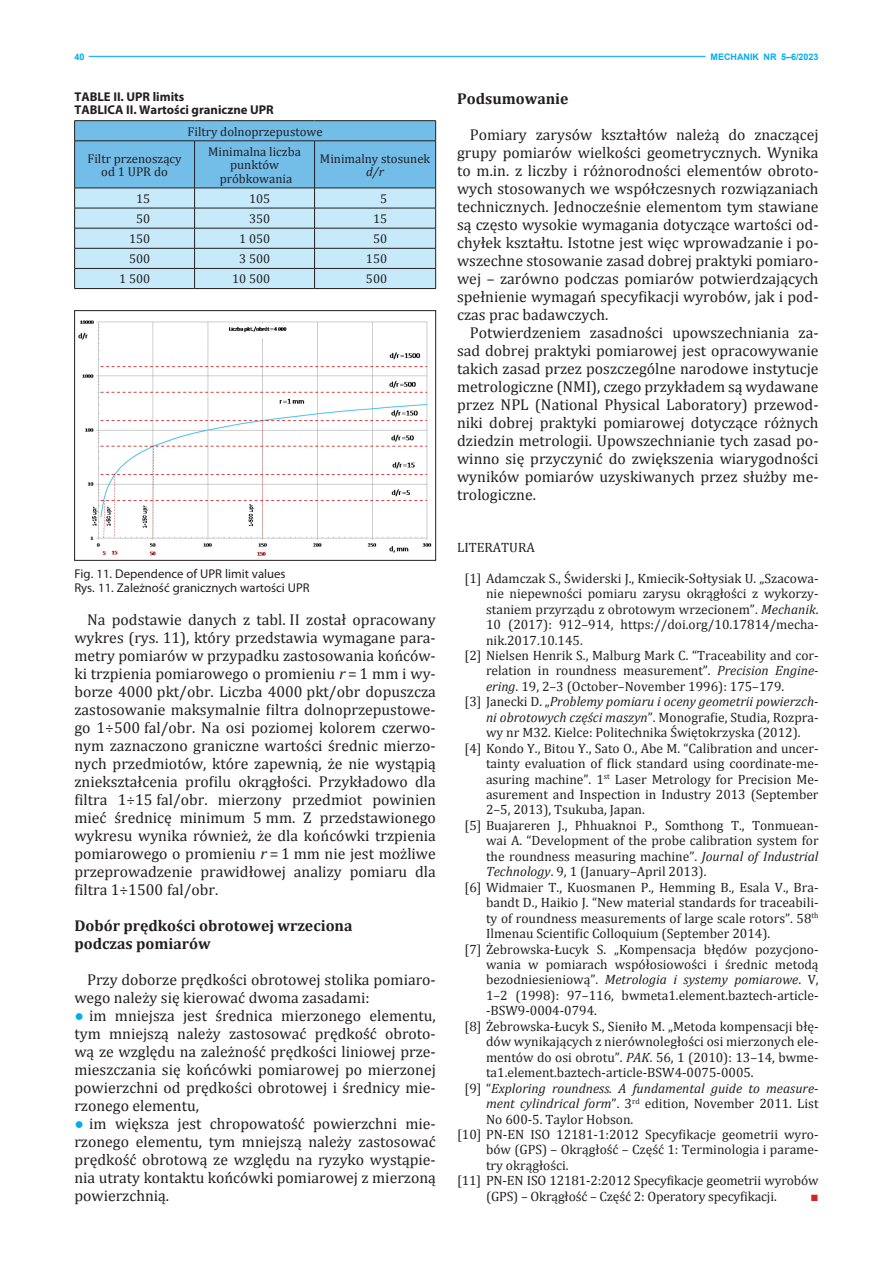
<style>
.page{position:relative;width:893px;height:1263px;background:#fff}
.page>*{position:absolute;margin:0;border:0;box-sizing:border-box;transform-origin:0 0}
.tekst{font:15.75px/18px "Cambria";color:#231f20;text-align:justify}
.tytulik{font:700 15.75px/18px "Cambria";color:#231f20}
.LITERATURA_2{font:13.5px/15.5px "Cambria";color:#231f20;text-align:justify}
.LITERATURA_2-2{font:italic 13.5px/15.5px "Cambria";color:#231f20;text-align:justify}
.LITERATURA_2-3{font:13.5px "Arial";color:#d1232a}
.przypis{font:12.75px/13.5px "Cambria";color:#231f20;text-align:center}
.przypis-2{font:12.75px/14.2px "Myriad Pro";color:#231f20}
.przypis-3{font:700 12.75px/13.5px "Myriad Pro";color:#231f20}
.przypis-4{font:700 9px "Arial";color:#00aeef}
.s1{font-style:italic}
.s2{font-family:"Arial";color:#00aeef}
.s3{font-style:normal}
</style>
<div class="page">
<hr style="left:89px;top:56px;width:616px;height:1px;background:#00aeef">
<hr style="left:74px;top:120px;width:121px;height:1px;background:#231f20">
<hr style="left:195px;top:120px;width:120px;height:1px;background:#231f20">
<hr style="left:315px;top:120px;width:121px;height:1px;background:#231f20">
<svg style="left:74px;top:121px;width:362px;height:167px;background:#9ecfe9"></svg>
<hr style="left:74px;top:288px;width:121px;height:1px;background:#231f20">
<hr style="left:195px;top:288px;width:120px;height:1px;background:#231f20">
<hr style="left:315px;top:288px;width:121px;height:1px;background:#231f20">
<img style="left:78px;top:320px;width:354px;height:236px">
<div style="left:74px;top:310px;width:362px;height:250px;border:1px solid #231f20"></div>
<p class="przypis-4" style="left:74px;top:51px;width:12px">40</p>
<p class="przypis-4" style="left:710px;top:51px;width:110px">MECHANIK NR 5–6/2023</p>
<p class="przypis-3" style="left:74px;top:90px;width:201px">TABLE II. UPR limits<br>TABLICA II. Wartości graniczne UPR</p>
<p class="przypis" style="left:188px;top:125px;width:137px">Filtry dolnoprzepustowe</p>
<p class="przypis" style="left:88px;top:151px;width:96px">Filtr przenoszący od 1 UPR do</p>
<p class="przypis" style="left:208px;top:145px;width:94px">Minimalna liczba punktów próbkowania</p>
<p class="przypis" style="left:320px;top:151px;width:112px">Minimalny stosunek <span class="s1">d/r</span></p>
<p class="przypis" style="left:136px;top:192px;width:16px">15</p>
<p class="przypis" style="left:249px;top:192px;width:23px">105</p>
<p class="przypis" style="left:380px;top:192px;width:9px">5</p>
<p class="przypis" style="left:136px;top:212px;width:16px">50</p>
<p class="przypis" style="left:249px;top:212px;width:23px">350</p>
<p class="przypis" style="left:373px;top:212px;width:16px">15</p>
<p class="przypis" style="left:129px;top:232px;width:23px">150</p>
<p class="przypis" style="left:239px;top:232px;width:33px">1 050</p>
<p class="przypis" style="left:373px;top:232px;width:16px">50</p>
<p class="przypis" style="left:129px;top:252px;width:23px">500</p>
<p class="przypis" style="left:239px;top:252px;width:33px">3 500</p>
<p class="przypis" style="left:366px;top:252px;width:23px">150</p>
<p class="przypis" style="left:119px;top:272px;width:33px">1 500</p>
<p class="przypis" style="left:232px;top:272px;width:40px">10 500</p>
<p class="przypis" style="left:366px;top:272px;width:23px">500</p>
<p class="przypis-2" style="left:74px;top:566px;width:237px">Fig. 11. Dependence of UPR limit values<br>Rys. 11. Zależność granicznych wartości UPR</p>
<p class="tekst" style="left:74px;top:611px;width:363px;text-indent:13px">Na podstawie danych z tabl. II został opracowany wykres (rys. 11), który przedstawia wymagane para&shy;metry pomiarów w przypadku zastosowania końców&shy;ki trzpienia pomiarowego o promieniu <span class="s1">r</span> = 1 mm i wy&shy;borze 4000 pkt/obr. Liczba 4000 pkt/obr dopuszcza zastosowanie maksymalnie filtra dolnoprzepustowe&shy;go 1÷500 fal/obr. Na osi poziomej kolorem czerwo&shy;nym zaznaczono graniczne wartości średnic mierzo&shy;nych przedmiotów, które zapewnią, że nie wystąpią zniekształcenia profilu okrągłości. Przykładowo dla filtra 1÷15 fal/obr. mierzony przedmiot powinien mieć średnicę minimum 5 mm. Z przedstawionego wykresu wynika również, że dla końcówki trzpienia pomiarowego o promieniu <span class="s1">r</span> = 1 mm nie jest możliwe przeprowadzenie prawidłowej analizy pomiaru dla filtra 1÷1500 fal/obr.</p>
<p class="tytulik" style="left:74px;top:916px;width:280px">Dobór prędkości obrotowej wrzeciona podczas pomiarów</p>
<p class="tekst" style="left:74px;top:971px;width:363px;text-indent:13px">Przy doborze prędkości obrotowej stolika pomiaro&shy;wego należy się kierować dwoma zasadami:</p>
<p class="tekst" style="left:74px;top:1007px;width:363px"><span class="s2">●</span> im mniejsza jest średnica mierzonego elementu, tym mniejszą należy zastosować prędkość obroto&shy;wą ze względu na zależność prędkości liniowej prze&shy;mieszczania się końcówki pomiarowej po mierzonej powierzchni od prędkości obrotowej i średnicy mie&shy;rzonego elementu,</p>
<p class="tekst" style="left:74px;top:1115px;width:363px"><span class="s2">●</span> im większa jest chropowatość powierzchni mie&shy;rzonego elementu, tym mniejszą należy zastosować prędkość obrotową ze względu na ryzyko wystąpie&shy;nia utraty kontaktu końcówki pomiarowej z mierzoną powierzchnią.</p>
<p class="tytulik" style="left:457px;top:89px;width:113px">Podsumowanie</p>
<p class="tekst" style="left:457px;top:125px;width:363px;text-indent:13px">Pomiary zarysów kształtów należą do znaczącej grupy pomiarów wielkości geometrycznych. Wynika to m.in. z liczby i różnorodności elementów obroto&shy;wych stosowanych we współczesnych rozwiązaniach technicznych. Jednocześnie elementom tym stawiane są często wysokie wymagania dotyczące wartości od&shy;chyłek kształtu. Istotne jest więc wprowadzanie i po&shy;wszechne stosowanie zasad dobrej praktyki pomiaro&shy;wej – zarówno podczas pomiarów potwierdzających spełnienie wymagań specyfikacji wyrobów, jak i pod&shy;czas prac badawczych.</p>
<p class="tekst" style="left:457px;top:323px;width:363px;text-indent:13px">Potwierdzeniem zasadności upowszechniania za&shy;sad dobrej praktyki pomiarowej jest opracowywanie takich zasad przez poszczególne narodowe instytucje metrologiczne (NMI), czego przykładem są wydawane przez NPL (National Physical Laboratory) przewod&shy;niki dobrej praktyki pomiarowej dotyczące różnych dziedzin metrologii. Upowszechnianie tych zasad po&shy;winno się przyczynić do zwiększenia wiarygodności wyników pomiarów uzyskiwanych przez służby me&shy;trologiczne.</p>
<p class="LITERATURA_2" style="left:457px;top:540px;width:79px">LITERATURA</p>
<p class="LITERATURA_2" style="left:486px;top:570px;width:334px;text-indent:-21px">[1] Adamczak S., Świderski J., Kmiecik-Sołtysiak U. „Szacowa&shy;nie niepewności pomiaru zarysu okrągłości z wykorzy&shy;staniem przyrządu z obrotowym wrzecionem”. <span class="s1">Mechanik</span>.<br>10 (2017): 912–914, https://doi.org/10.17814/mecha&shy;nik.2017.10.145.</p>
<p class="LITERATURA_2" style="left:486px;top:647px;width:334px;text-indent:-21px">[2] Nielsen Henrik S., Malburg Mark C. “Traceability and cor&shy;relation in roundness measurement”. <span class="s1">Precision Engine&shy;ering</span>. 19, 2–3 (October–November 1996): 175–179.</p>
<p class="LITERATURA_2" style="left:486px;top:694px;width:334px;text-indent:-21px">[3] Janecki D. „<span class="s1">Problemy pomiaru i oceny geometrii powierzch&shy;ni obrotowych części maszyn</span>”. Monografie, Studia, Rozpra&shy;wy nr M32. Kielce: Politechnika Świętokrzyska (2012).</p>
<p class="LITERATURA_2" style="left:486px;top:740px;width:334px;text-indent:-21px">[4] Kondo Y., Bitou Y., Sato O., Abe M. “Calibration and uncer&shy;tainty evaluation of flick standard using coordinate-me&shy;asuring machine”. 1<sup>st</sup> Laser Metrology for Precision Me&shy;asurement and Inspection in Industry 2013 (September 2–5, 2013), Tsukuba, Japan.</p>
<p class="LITERATURA_2" style="left:486px;top:817px;width:334px;text-indent:-21px">[5] Buajareren J., Phhuaknoi P., Somthong T., Tonmuean&shy;wai A. “Development of the probe calibration system for the roundness measuring machine”. <span class="s1">Journal of Industrial Technology</span>. 9, 1 (January–April 2013).</p>
<p class="LITERATURA_2" style="left:486px;top:879px;width:334px;text-indent:-21px">[6] Widmaier T., Kuosmanen P., Hemming B., Esala V., Bra&shy;bandt D., Haikio J. “New material standards for traceabili&shy;ty of roundness measurements of large scale rotors”. 58<sup>th </sup>Ilmenau Scientific Colloquium (September 2014).</p>
<p class="LITERATURA_2" style="left:486px;top:941px;width:334px;text-indent:-21px">[7] Żebrowska-Łucyk S. „Kompensacja błędów pozycjono&shy;wania w pomiarach współosiowości i średnic metodą bezodniesieniową”. <span class="s1">Metrologia i systemy pomiarowe</span>. V, 1–2 (1998): 97–116, bwmeta1.element.baztech-article--BSW9-0004-0794.</p>
<p class="LITERATURA_2" style="left:486px;top:1018px;width:334px;text-indent:-21px">[8] Żebrowska-Łucyk S., Sieniło M. „Metoda kompensacji błę&shy;dów wynikających z nierównoległości osi mierzonych ele&shy;mentów do osi obrotu”. <span class="s1">PAK</span>. 56, 1 (2010): 13–14, bwme&shy;ta1.element.baztech-article-BSW4-0075-0005.</p>
<p class="LITERATURA_2-2" style="left:486px;top:1080px;width:334px;text-indent:-21px"><span class="s3">[9] “</span>Exploring roundness. A fundamental guide to measure&shy;ment cylindrical form<span class="s3">”. 3</span><sup>rd</sup> <span class="s3">edition, November 2011. List No 600-5. Taylor Hobson.</span></p>
<p class="LITERATURA_2" style="left:486px;top:1126px;width:334px;text-indent:-29px">[10] PN-EN ISO 12181-1:2012 Specyfikacje geometrii wyro&shy;bów (GPS) – Okrągłość – Część 1: Terminologia i parame&shy;try okrągłości.</p>
<p class="LITERATURA_2" style="left:486px;top:1173px;width:334px;text-indent:-29px">[11] PN-EN ISO 12181-2:2012 Specyfikacje geometrii wyrobów (GPS) – Okrągłość – Część 2: Operatory specyfikacji.</p>
<p class="LITERATURA_2-3" style="left:810px;top:1187px;width:10px">■</p>
</div>
